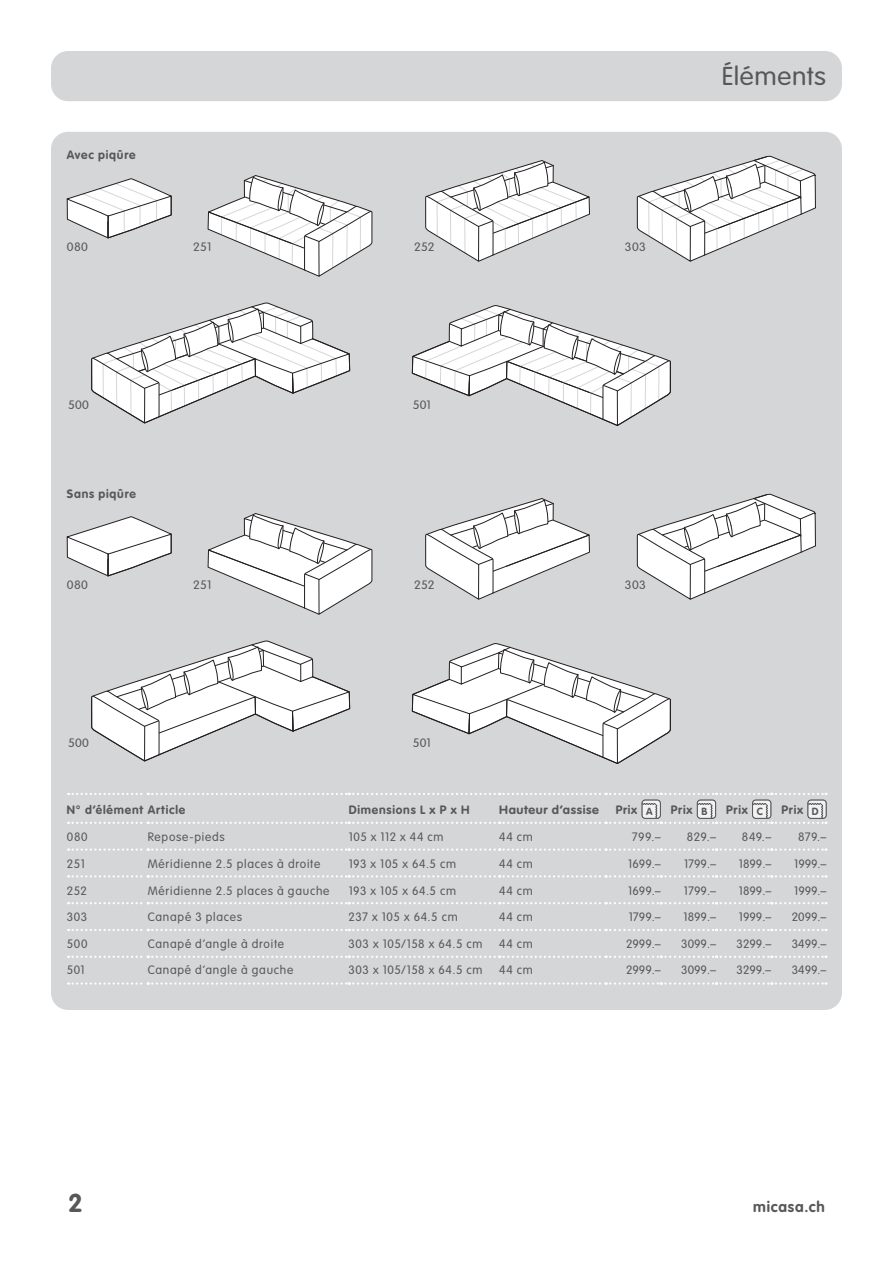
<style>
.page{position:relative;width:893px;height:1263px;background:#fff}
.page>*{position:absolute;margin:0;border:0;box-sizing:border-box;transform-origin:0 0}
.t1{font:300 25.5px "VAG Rounded Std";letter-spacing:.025em;color:#57585a;scale:1.05 1}
.t2{font:700 25.5px "VAG Rounded Std";color:#57585a}
.t3{font:700 15px "VAG Rounded Std";letter-spacing:.055em;color:#57585a}
.t4{font:300 12px "VAG Rounded Std";letter-spacing:.045em;color:#57585a}
.t5{font:300 12px "VAG Rounded Std";letter-spacing:.065em;color:#57585a}
.t6{font:700 12px "VAG Rounded Std";letter-spacing:.06em;color:#57585a}
.t7{font:300 12px "VAG Rounded Std";letter-spacing:.045em;color:#57585a;scale:1.05 1}
.t8{font:700 12px "VAG Rounded Std";letter-spacing:.06em;color:#57585a;scale:1.05 1}
.s1{font-size:10.2px}
</style>
<div class="page">
<div style="left:51px;top:132px;width:791px;height:878px;background:#d5d6d8;border-radius:17px"></div>
<div style="left:51px;top:51px;width:791px;height:50px;background:#d5d6d8;border-radius:17px"></div>
<svg style="left:68px;top:848px;width:758px;height:3px"></svg>
<svg style="left:68px;top:875px;width:758px;height:2px"></svg>
<svg style="left:68px;top:902px;width:758px;height:2px"></svg>
<svg style="left:68px;top:929px;width:758px;height:2px"></svg>
<svg style="left:68px;top:956px;width:758px;height:2px"></svg>
<svg style="left:68px;top:982px;width:758px;height:3px"></svg>
<svg style="left:68px;top:793px;width:759px;height:31px"></svg>
<div style="left:807px;top:799px;width:20px;height:20px;border:1px solid #57585a;border-radius:3px"></div>
<svg style="left:67px;top:178px;width:105px;height:61px"></svg>
<svg style="left:67px;top:516px;width:105px;height:60px"></svg>
<svg style="left:637px;top:156px;width:179px;height:106px"></svg>
<svg style="left:637px;top:494px;width:179px;height:106px"></svg>
<svg style="left:425px;top:160px;width:165px;height:102px"></svg>
<svg style="left:425px;top:498px;width:165px;height:102px"></svg>
<svg style="left:208px;top:175px;width:165px;height:102px"></svg>
<svg style="left:208px;top:513px;width:165px;height:102px"></svg>
<svg style="left:91px;top:302px;width:259px;height:122px"></svg>
<svg style="left:91px;top:640px;width:259px;height:122px"></svg>
<svg style="left:412px;top:305px;width:259px;height:121px"></svg>
<svg style="left:412px;top:643px;width:259px;height:121px"></svg>
<p class="t6" style="left:67px;top:148px;width:70px">Avec piqûre</p>
<p class="t7" style="left:67px;top:240px;width:21px">080</p>
<p class="t7" style="left:193px;top:240px;width:19px">251</p>
<p class="t7" style="left:68px;top:398px;width:22px">500</p>
<p class="t6" style="left:67px;top:486px;width:70px">Sans piqûre</p>
<p class="t7" style="left:67px;top:578px;width:21px">080</p>
<p class="t7" style="left:193px;top:578px;width:19px">251</p>
<p class="t7" style="left:68px;top:736px;width:22px">500</p>
<p class="t7" style="left:414px;top:240px;width:21px">252</p>
<p class="t7" style="left:413px;top:398px;width:19px">501</p>
<p class="t7" style="left:414px;top:578px;width:21px">252</p>
<p class="t7" style="left:413px;top:736px;width:19px">501</p>
<p class="t7" style="left:625px;top:240px;width:21px">303</p>
<h1 class="t1" style="left:722px;top:62px;width:101px">Éléments</h1>
<p class="t7" style="left:625px;top:578px;width:21px">303</p>
<p class="t6" style="left:67px;top:803px;width:120px">N° d’élément Article</p>
<p class="t6" style="left:349px;top:803px;width:122px">Dimensions L x P x H</p>
<p class="t8" style="left:499px;top:803px;width:96px">Hauteur d’assise</p>
<p class="t6" style="left:616px;top:803px;width:38px">Prix <span class="s1">A</span></p>
<p class="t6" style="left:671px;top:803px;width:38px">Prix <span class="s1">B</span></p>
<p class="t6" style="left:726px;top:803px;width:38px">Prix <span class="s1">C</span></p>
<p class="t6" style="left:781px;top:803px;width:39px">Prix <span class="s1">D</span></p>
<p class="t4" style="left:67px;top:830px;width:22px">080</p>
<p class="t4" style="left:148px;top:830px;width:79px">Repose-pieds</p>
<p class="t4" style="left:349px;top:830px;width:96px">105 x 112 x 44 cm</p>
<p class="t4" style="left:499px;top:830px;width:35px">44 cm</p>
<p class="t4" style="left:632px;top:830px;width:30px">799.–</p>
<p class="t4" style="left:687px;top:830px;width:31px">829.–</p>
<p class="t4" style="left:742px;top:830px;width:31px">849.–</p>
<p class="t4" style="left:798px;top:830px;width:30px">879.–</p>
<p class="t4" style="left:67px;top:857px;width:20px">251</p>
<p class="t5" style="left:148px;top:857px;width:174px">Méridienne 2.5 places à droite</p>
<p class="t4" style="left:349px;top:857px;width:109px">193 x 105 x 64.5 cm</p>
<p class="t4" style="left:499px;top:857px;width:35px">44 cm</p>
<p class="t4" style="left:628px;top:857px;width:34px">1699.–</p>
<p class="t4" style="left:684px;top:857px;width:34px">1799.–</p>
<p class="t4" style="left:739px;top:857px;width:34px">1899.–</p>
<p class="t4" style="left:794px;top:857px;width:34px">1999.–</p>
<p class="t4" style="left:67px;top:883px;width:21px">252</p>
<p class="t5" style="left:148px;top:883px;width:183px">Méridienne 2.5 places à gauche</p>
<p class="t4" style="left:349px;top:883px;width:109px">193 x 105 x 64.5 cm</p>
<p class="t4" style="left:499px;top:883px;width:35px">44 cm</p>
<p class="t4" style="left:628px;top:883px;width:34px">1699.–</p>
<p class="t4" style="left:684px;top:883px;width:34px">1799.–</p>
<p class="t4" style="left:739px;top:883px;width:34px">1899.–</p>
<p class="t4" style="left:794px;top:883px;width:34px">1999.–</p>
<p class="t4" style="left:67px;top:910px;width:22px">303</p>
<p class="t5" style="left:148px;top:910px;width:96px">Canapé 3 places</p>
<p class="t4" style="left:349px;top:910px;width:111px">237 x 105 x 64.5 cm</p>
<p class="t4" style="left:499px;top:910px;width:35px">44 cm</p>
<p class="t4" style="left:629px;top:910px;width:34px">1799.–</p>
<p class="t4" style="left:683px;top:910px;width:34px">1899.–</p>
<p class="t4" style="left:739px;top:910px;width:34px">1999.–</p>
<p class="t4" style="left:792px;top:910px;width:36px">2099.–</p>
<p class="t4" style="left:67px;top:937px;width:22px">500</p>
<p class="t5" style="left:148px;top:937px;width:138px">Canapé d’angle à droite</p>
<p class="t4" style="left:349px;top:937px;width:135px">303 x 105/158 x 64.5 cm</p>
<p class="t4" style="left:499px;top:937px;width:35px">44 cm</p>
<p class="t4" style="left:626px;top:937px;width:36px">2999.–</p>
<p class="t4" style="left:681px;top:937px;width:36px">3099.–</p>
<p class="t4" style="left:737px;top:937px;width:36px">3299.–</p>
<p class="t4" style="left:792px;top:937px;width:36px">3499.–</p>
<p class="t4" style="left:67px;top:963px;width:19px">501</p>
<p class="t5" style="left:148px;top:963px;width:147px">Canapé d’angle à gauche</p>
<p class="t4" style="left:349px;top:963px;width:135px">303 x 105/158 x 64.5 cm</p>
<p class="t4" style="left:499px;top:963px;width:35px">44 cm</p>
<p class="t4" style="left:626px;top:963px;width:36px">2999.–</p>
<p class="t4" style="left:681px;top:963px;width:36px">3099.–</p>
<p class="t4" style="left:737px;top:963px;width:36px">3299.–</p>
<p class="t4" style="left:792px;top:963px;width:36px">3499.–</p>
<h1 class="t2" style="left:68px;top:1188px;width:16px">2</h1>
<p class="t3" style="left:753px;top:1198px;width:73px">micasa.ch</p>
</div>
